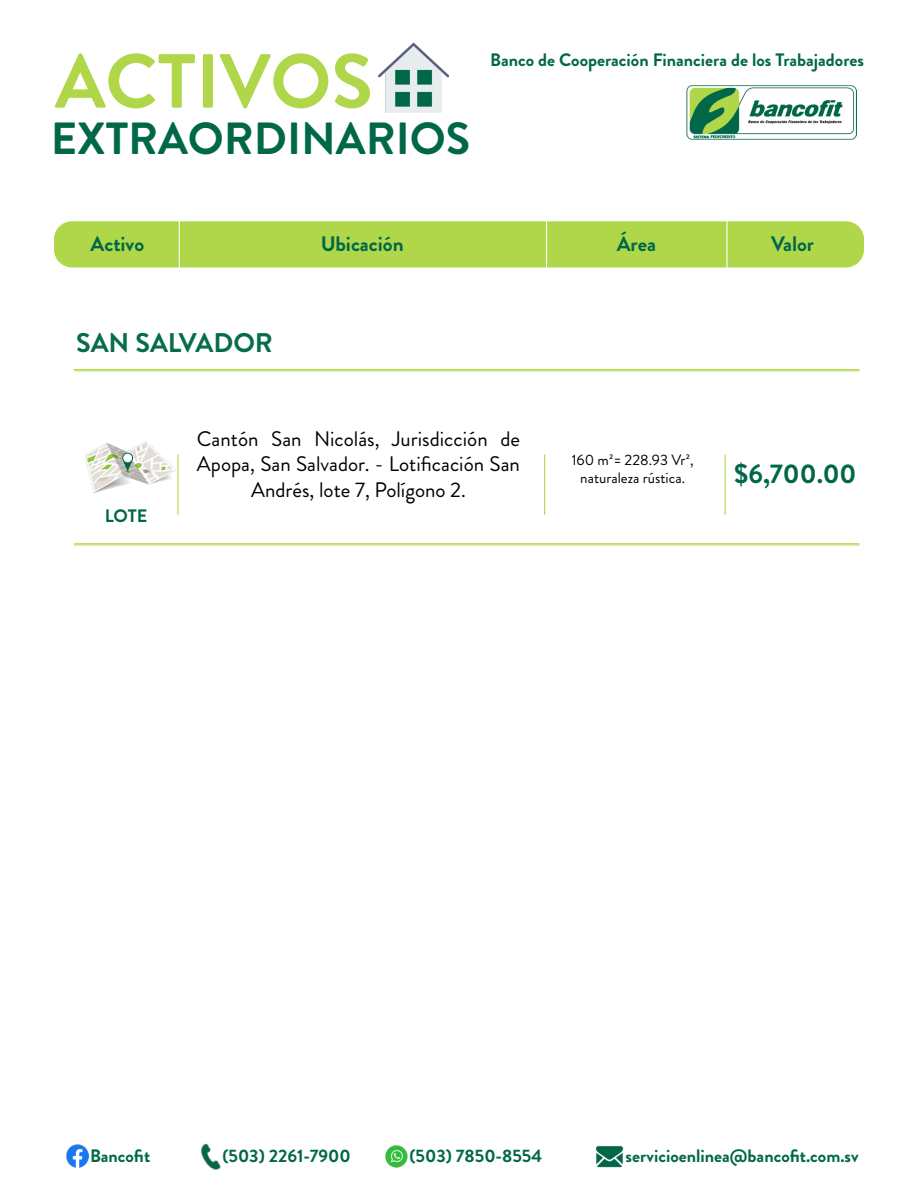
<style>
.page{position:relative;width:918px;height:1188px;background:#fff}
.page>*{position:absolute;margin:0;border:0;box-sizing:border-box;transform-origin:0 0}
.t1{font:700 76.5px "Brandon Grotesque";color:#b0d749}
.t2{font:700 45px "Brandon Grotesque";color:#006749}
.t3{font:700 27px "Brandon Grotesque";color:#076d49}
.t4{font:700 27px "Brandon Grotesque";color:#006749}
.t5{font:21px/25.2px "Brandon Grotesque";color:#000;text-align:center}
.t6{font:700 21px "Brandon Grotesque";color:#006749}
.t7{font:700 18px "Brandon Grotesque";color:#006749}
.t8{font:15px "Brandon Grotesque";color:#000}
</style>
<div class="page">
<img style="left:66px;top:1145px;width:23px;height:22px">
<img style="left:385px;top:1145px;width:23px;height:23px">
<img style="left:200px;top:1143px;width:21px;height:27px">
<img style="left:595px;top:1146px;width:29px;height:22px">
<img style="left:378px;top:42px;width:70px;height:70px">
<div style="left:54px;top:221px;width:810px;height:46px;background:#b0d749;border-radius:18px"></div>
<img style="left:85px;top:441px;width:91px;height:52px">
<hr style="left:74px;top:369px;width:786px;height:1px;background:#b0d749">
<hr style="left:74px;top:371px;width:786px;height:1px;background:#b0d749">
<hr style="left:74px;top:543px;width:786px;height:1px;background:#b0d749">
<hr style="left:74px;top:545px;width:786px;height:1px;background:#b0d749">
<hr style="left:177px;top:455px;width:2px;height:60px;background:#b0d749">
<hr style="left:544px;top:455px;width:1px;height:60px;background:#b0d749">
<hr style="left:725px;top:455px;width:1px;height:60px;background:#b0d749">
<hr style="left:179px;top:212px;width:1px;height:60px;background:#fff">
<hr style="left:546px;top:212px;width:1px;height:60px;background:#fff">
<hr style="left:726px;top:212px;width:2px;height:60px;background:#fff">
<img style="left:687px;top:85px;width:170px;height:54px">
<p class="t1" style="left:55px;top:28px;width:319px">ACTIVOS</p>
<p class="t2" style="left:51px;top:107px;width:421px">EXTRAORDINARIOS</p>
<p class="t7" style="left:490px;top:48px;width:375px">Banco de Cooperación Financiera de los Trabajadores</p>
<p class="t6" style="left:91px;top:229px;width:55px">Activo</p>
<p class="t6" style="left:321px;top:229px;width:84px">Ubicación</p>
<p class="t6" style="left:617px;top:229px;width:41px">Área</p>
<p class="t6" style="left:771px;top:229px;width:45px">Valor</p>
<p class="t3" style="left:76px;top:324px;width:198px">SAN SALVADOR</p>
<p class="t7" style="left:105px;top:503px;width:44px">LOTE</p>
<p class="t5" style="left:197px;top:427px;width:325px">Cantón San Nicolás, Jurisdicción de<br>Apopa, San Salvador. - Lotificación San<br>Andrés, lote 7, Polígono 2.</p>
<p class="t8" style="left:572px;top:449px;width:123px">160 m2= 228.93 Vr2,</p>
<p class="t8" style="left:580px;top:467px;width:106px">naturaleza rústica.</p>
<p class="t4" style="left:734px;top:455px;width:124px">$6,700.00</p>
<p class="t7" style="left:90px;top:1143px;width:62px">Bancofit</p>
<p class="t7" style="left:222px;top:1143px;width:130px">(503) 2261-7900</p>
<p class="t7" style="left:410px;top:1143px;width:134px">(503) 7850-8554</p>
<p class="t7" style="left:626px;top:1143px;width:235px">servicioenlinea@bancofit.com.sv</p>
</div>
